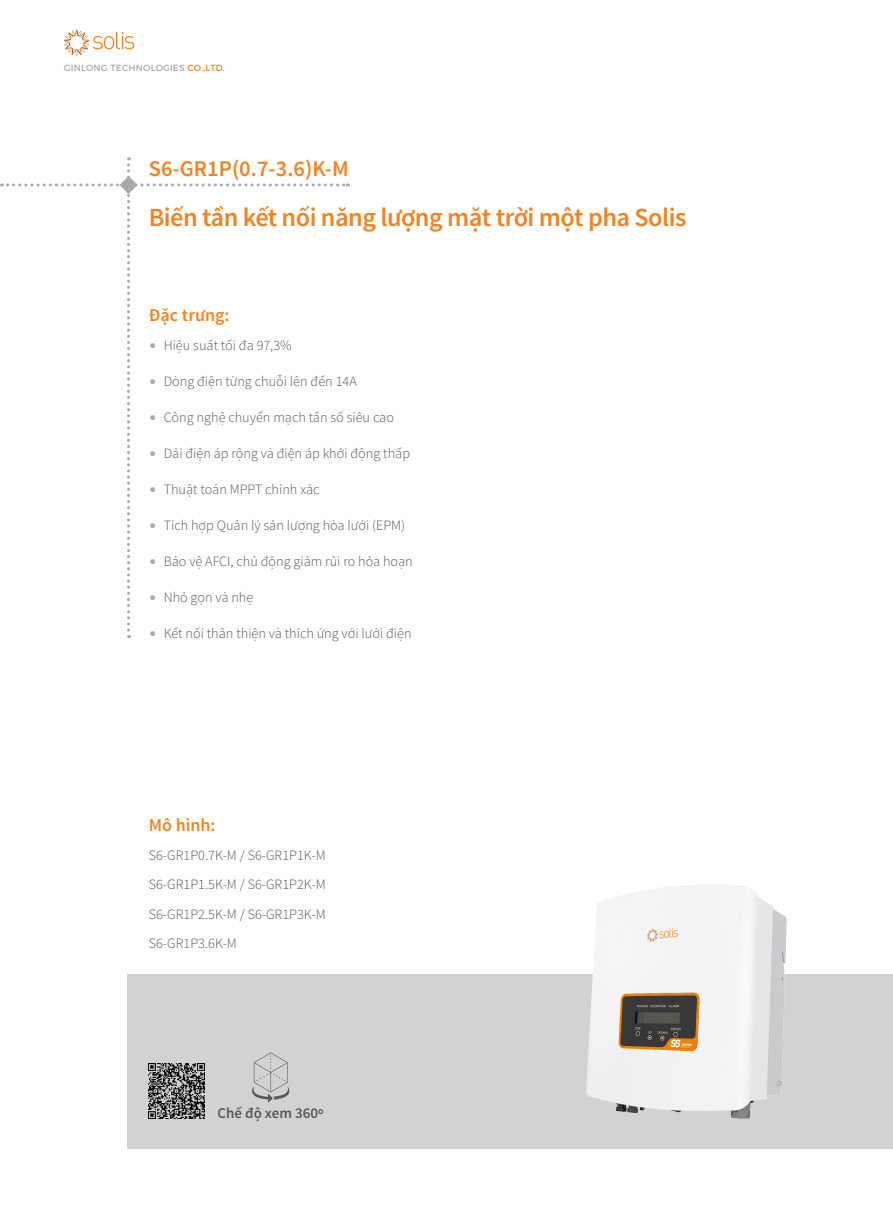
<style>
.page{position:relative;width:893px;height:1212px;background:#fff}
.page>*{position:absolute;margin:0;border:0;box-sizing:border-box;transform-origin:0 0}
.t1{font:600 26.25px "Source Sans Pro";letter-spacing:-.02em;color:#f58220}
.t2{font:600 22.5px "Source Sans Pro";color:#f58220}
.t3{font:600 18px "Source Sans Pro";color:#f58220}
.t4{font:600 15px "Source Sans Pro";color:#57585a}
.t5{font:300 14.25px/29.5px "Source Sans Pro";color:#57585a;text-align:justify}
.t6{font:9px "Montserrat";letter-spacing:.025em;color:#a8a9ad}
.s1{color:#f58220}
.s2{color:#a8a9ad}
</style>
<div class="page">
<div style="left:128px;top:974px;width:765px;height:174px;background:#d1d2d4"></div>
<svg style="left:64px;top:30px;width:70px;height:25px"></svg>
<img style="left:586px;top:884px;width:201px;height:234px">
<img style="left:149px;top:1063px;width:55px;height:55px">
<svg style="left:252px;top:1052px;width:37px;height:51px"></svg>
<svg style="left:1px;top:157px;width:347px;height:481px"></svg>
<p class="t6" style="left:64px;top:63px;width:163px">GINLONG TECHNOLOGIES <span class="s1">CO.,LTD.</span></p>
<h2 class="t2" style="left:149px;top:154px;width:201px">S6-GR1P(0.7-3.6)K-M</h2>
<h1 class="t1" style="left:149px;top:201px;width:539px">Biến tần kết nối năng lượng mặt trời một pha Solis</h1>
<p class="t3" style="left:149px;top:304px;width:82px">Đặc trưng:</p>
<p class="t5" style="left:149px;top:330px;width:144px"><span class="s2">•</span> Hiệu suất tối đa 97,3%</p>
<p class="t5" style="left:149px;top:366px;width:209px"><span class="s2">•</span> Dòng điện từng chuỗi lên đến 14A</p>
<p class="t5" style="left:149px;top:402px;width:247px"><span class="s2">•</span> Công nghệ chuyển mạch tần số siêu cao</p>
<p class="t5" style="left:149px;top:438px;width:263px"><span class="s2">•</span> Dải điện áp rộng và điện áp khởi động thấp</p>
<p class="t5" style="left:149px;top:474px;width:172px"><span class="s2">•</span> Thuật toán MPPT chính xác</p>
<p class="t5" style="left:149px;top:510px;width:258px"><span class="s2">•</span> Tích hợp Quản lý sản lượng hòa lưới (EPM)</p>
<p class="t5" style="left:149px;top:546px;width:265px"><span class="s2">•</span> Bảo vệ AFCI, chủ động giảm rủi ro hỏa hoạn</p>
<p class="t5" style="left:149px;top:582px;width:106px"><span class="s2">•</span> Nhỏ gọn và nhẹ</p>
<p class="t5" style="left:149px;top:618px;width:264px"><span class="s2">•</span> Kết nối thân thiện và thích ứng với lưới điện</p>
<p class="t3" style="left:149px;top:814px;width:68px">Mô hình:</p>
<p class="t5" style="left:149px;top:840px;width:178px">S6-GR1P0.7K-M / S6-GR1P1K-M S6-GR1P1.5K-M / S6-GR1P2K-M S6-GR1P2.5K-M / S6-GR1P3K-M S6-GR1P3.6K-M</p>
<p class="t4" style="left:218px;top:1104px;width:108px">Chế độ xem 360º</p>
</div>
